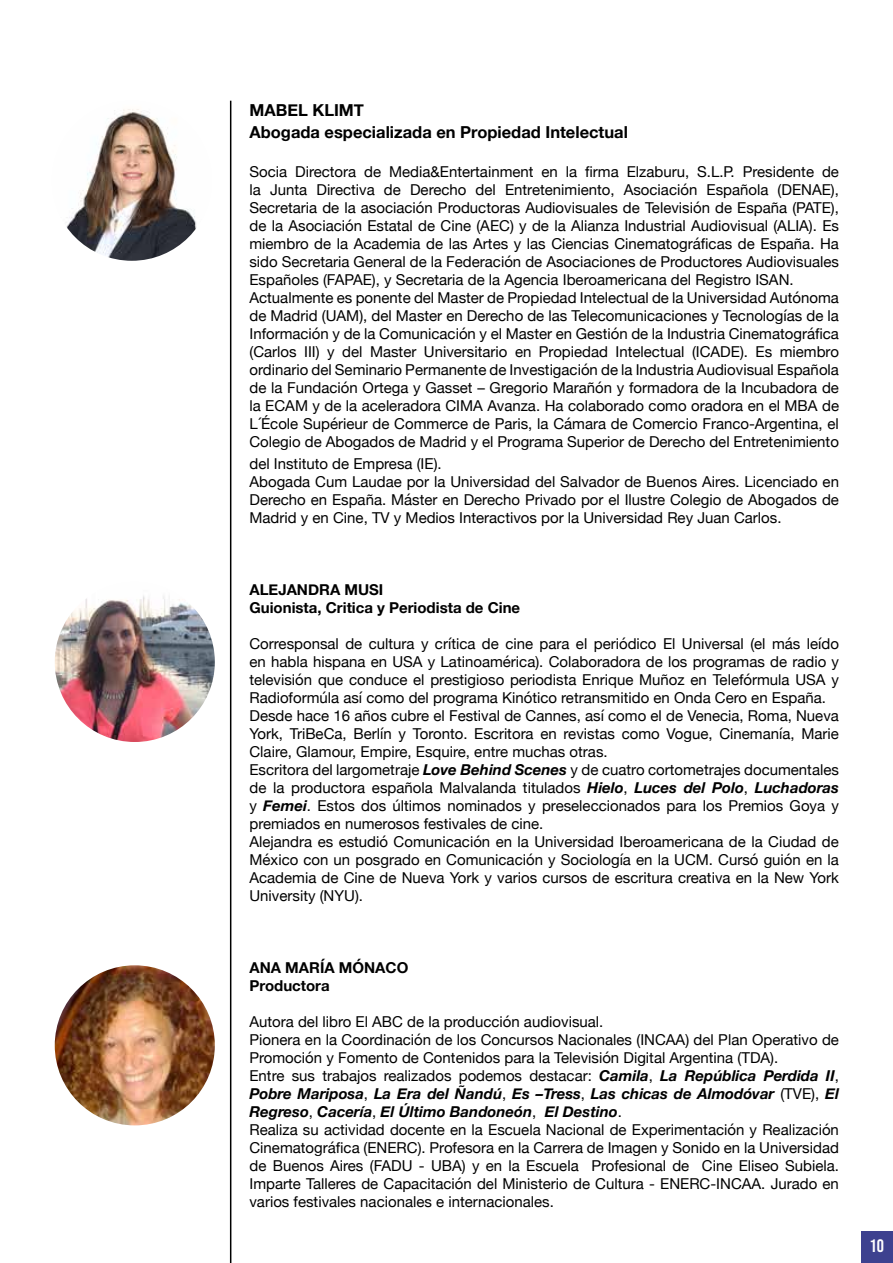
<style>
.page{position:relative;width:893px;height:1263px;background:#fff}
.page>*{position:absolute;margin:0;border:0;box-sizing:border-box;transform-origin:0 0}
.t1{font:18px "Bebas Neue";color:#fff}
.t2{font:700 16.5px/21.6px "Helvetica Neue";color:#000}
.t3{font:15px/18px "Helvetica Neue";color:#000}
.t4{font:700 15px/18px "Helvetica Neue";color:#000}
.s1{font-weight:700;font-style:italic}
</style>
<div class="page">
<div style="left:861px;top:1231px;width:32px;height:31px;background:#3d418f"></div>
<img style="left:55px;top:582px;width:160px;height:160px;border-radius:80px">
<img style="left:55px;top:965px;width:160px;height:160px;border-radius:80px">
<hr style="left:230px;top:101px;width:1px;height:1162px;background:#000">
<img style="left:52px;top:101px;width:160px;height:160px;border-radius:80px">
<p class="t2" style="left:249px;top:100px;width:380px">MABEL KLIMT<br>Abogada especializada en Propiedad Intelectual</p>
<p class="t3" style="left:249px;top:164px;width:591px">Socia Directora de Media&amp;Entertainment en la firma Elzaburu, S.L.P. Presidente de la Junta Directiva de Derecho del Entretenimiento, Asociación Española (DENAE), Secretaria de la asociación Productoras Audiovisuales de Televisión de España (PATE), de la Asociación Estatal de Cine (AEC) y de la Alianza Industrial Audiovisual (ALIA). Es miembro de la Academia de las Artes y las Ciencias Cinematográficas de España. Ha sido Secretaria General de la Federación de Asociaciones de Productores Audiovisuales Españoles (FAPAE), y Secretaria de la Agencia Iberoamericana del Registro ISAN.<br>Actualmente es ponente del Master de Propiedad Intelectual de la Universidad Autónoma de Madrid (UAM), del Master en Derecho de las Telecomunicaciones y Tecnologías de la Información y de la Comunicación y el Master en Gestión de la Industria Cinematográfica (Carlos III) y del Master Universitario en Propiedad Intelectual (ICADE). Es miembro ordinario del Seminario Permanente de Investigación de la Industria Audiovisual Española de la Fundación Ortega y Gasset – Gregorio Marañón y formadora de la Incubadora de la ECAM y de la aceleradora CIMA Avanza. Ha colaborado como oradora en el MBA de L´École Supérieur de Commerce de Paris, la Cámara de Comercio Franco-Argentina, el Colegio de Abogados de Madrid y el Programa Superior de Derecho del Entretenimiento</p>
<p class="t3" style="left:249px;top:455px;width:591px">del Instituto de Empresa (IE).<br>Abogada Cum Laudae por la Universidad del Salvador de Buenos Aires. Licenciado en Derecho en España. Máster en Derecho Privado por el Ilustre Colegio de Abogados de Madrid y en Cine, TV y Medios Interactivos por la Universidad Rey Juan Carlos.</p>
<p class="t4" style="left:249px;top:581px;width:272px">ALEJANDRA MUSI<br>Guionista, Critica y Periodista de Cine</p>
<p class="t3" style="left:249px;top:635px;width:591px">Corresponsal de cultura y crítica de cine para el periódico El Universal (el más leído en habla hispana en USA y Latinoamérica). Colaboradora de los programas de radio y televisión que conduce el prestigioso periodista Enrique Muñoz en Telefórmula USA y Radioformúla así como del programa Kinótico retransmitido en Onda Cero en España.<br>Desde hace 16 años cubre el Festival de Cannes, así como el de Venecia, Roma, Nueva York, TriBeCa, Berlín y Toronto. Escritora en revistas como Vogue, Cinemanía, Marie Claire, Glamour, Empire, Esquire, entre muchas otras.<br>Escritora del largometraje <span class="s1">Love Behind Scenes</span> y de cuatro cortometrajes documentales de la productora española Malvalanda titulados <span class="s1">Hielo</span>, <span class="s1">Luces del Polo</span>, <span class="s1">Luchadoras </span>y <span class="s1">Femei</span>. Estos dos últimos nominados y preseleccionados para los Premios Goya y premiados en numerosos festivales de cine.<br>Alejandra es estudió Comunicación en la Universidad Iberoamericana de la Ciudad de México con un posgrado en Comunicación y Sociología en la UCM. Cursó guión en la Academia de Cine de Nueva York y varios cursos de escritura creativa en la New York University (NYU).</p>
<p class="t4" style="left:249px;top:959px;width:160px">ANA MARÍA MÓNACO<br>Productora</p>
<p class="t3" style="left:249px;top:1013px;width:591px">Autora del libro El ABC de la producción audiovisual.<br>Pionera en la Coordinación de los Concursos Nacionales (INCAA) del Plan Operativo de Promoción y Fomento de Contenidos para la Televisión Digital Argentina (TDA).<br>Entre sus trabajos realizados podemos destacar: <span class="s1">Camila</span>, <span class="s1">La República Perdida II</span>, <span class="s1">Pobre Mariposa</span>, <span class="s1">La Era del Ñandú</span>, <span class="s1">Es –Tress</span>, <span class="s1">Las chicas de Almodóvar</span> (TVE), <span class="s1">El Regreso</span>, <span class="s1">Cacería</span>, <span class="s1">El Último Bandoneón</span>, <span class="s1">El Destino</span>.<br>Realiza su actividad docente en la Escuela Nacional de Experimentación y Realización Cinematográfica (ENERC). Profesora en la Carrera de Imagen y Sonido en la Universidad de Buenos Aires (FADU - UBA) y en la Escuela Profesional de Cine Eliseo Subiela.<br>Imparte Talleres de Capacitación del Ministerio de Cultura - ENERC-INCAA. Jurado en varios festivales nacionales e internacionales.</p>
<p class="t1" style="left:869px;top:1235px;width:16px">10</p>
</div>
